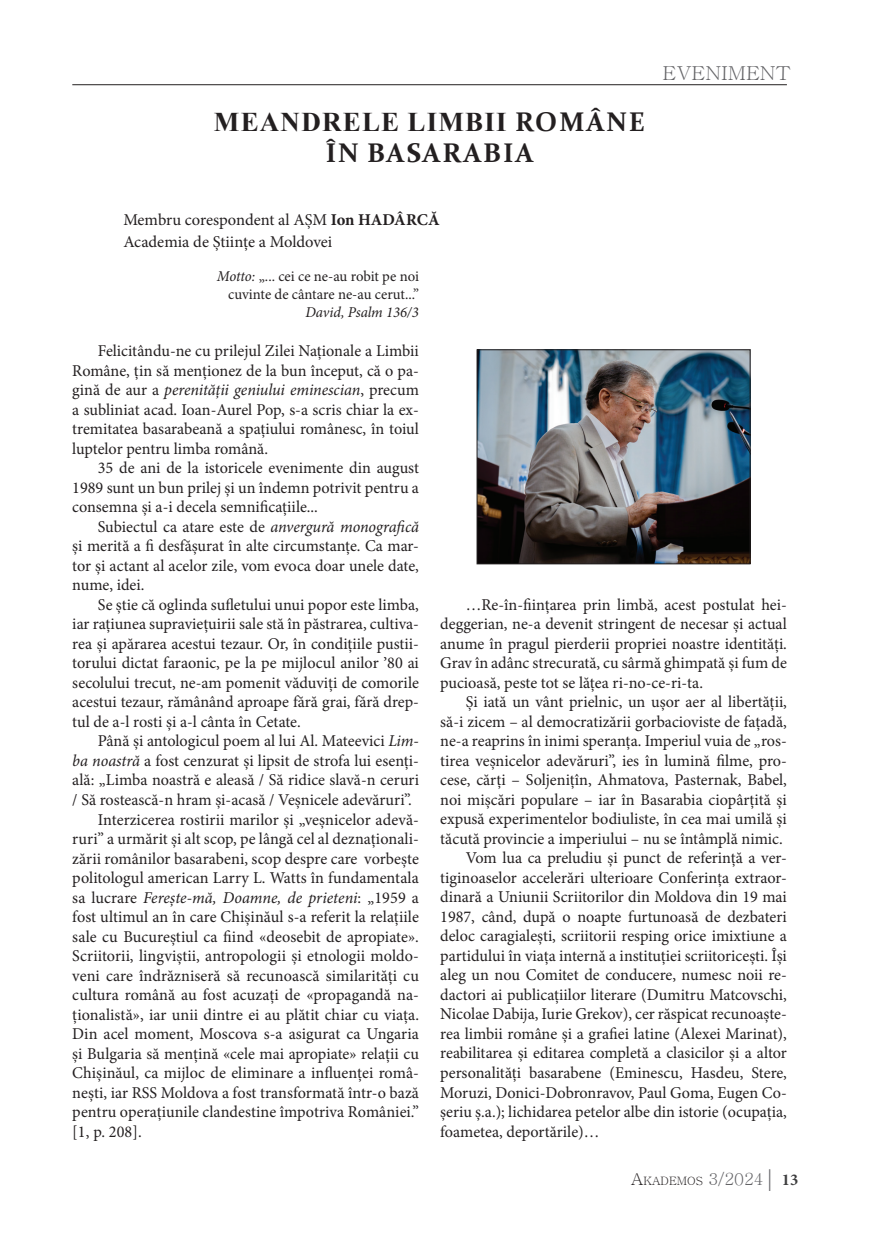
<style>
.page{position:relative;width:872px;height:1234px;background:#fff}
.page>*{position:absolute;margin:0;border:0;box-sizing:border-box;transform-origin:0 0}
.t1{font:700 27px "Times New Roman";letter-spacing:.045em;color:#231f20}
.t2{font:700 27px "Constantia";letter-spacing:.07em;color:#231f20}
.t3{font:19.2px "Batang";color:#636366;scale:1.06 1}
.t4{font:16.5px/19.5px "Minion Pro";color:#231f20;text-align:justify}
.t5{font:italic 16.5px "Minion Pro";letter-spacing:-.005em;color:#231f20}
.t6{font:15px/18px "Minion Pro";letter-spacing:-.005em;color:#231f20;text-align:right}
.t7{font:italic 15px "Minion Pro";color:#231f20}
.t8{font:11.55px "Batang";color:#231f20}
.s1{font-family:"Constantia"}
.s2{font-weight:700}
.s3{font-style:italic}
.s4{font-style:normal}
.s5{font-size:16.5px}
.s6{font-size:16.5px;color:#636366}
.s7{font-family:"Garamond";font-size:24px;color:#636366}
.s8{font-family:"Minion Pro";font-weight:700;font-size:16.5px;color:#3e3e3f}
</style>
<div class="page">
<hr style="left:72px;top:84px;width:715px;height:1px;background:#231f20">
<img style="left:479px;top:351px;width:269px;height:211px">
<div style="left:477px;top:349px;width:273px;height:215px;border:1px solid #231f20"></div>
<h1 class="t1" style="left:214px;top:102px;width:432px">MEANDRELE LIMBII <span class="s1">ROMÂNE</span></h1>
<h1 class="t2" style="left:326px;top:135px;width:209px">ÎN BASARABIA</h1>
<p class="t4" style="left:123px;top:210px;width:318px;line-height:21px">Membru corespondent al AȘM <span class="s2">Ion HADÂRCĂ<br></span>Academia de Științe a Moldovei</p>
<p class="t3" style="left:662px;top:63px;width:123px">EVENIMENT</p>
<p class="t6" style="left:217px;top:267px;width:203px"><span class="s3">Motto:</span> „... cei ce ne-au robit pe noi cuvinte de cântare ne-au cerut...”</p>
<p class="t7" style="left:305px;top:302px;width:115px">David, Psalm 136/3</p>
<p class="t4" style="left:72px;top:341px;width:348px;text-indent:26px">Felicitându-ne cu prilejul Zilei Naționale a Limbii Române, țin să menționez de la bun început, că o pa&shy;gină de aur a <span class="s3">perenității geniului eminescian</span>, precum a subliniat acad. Ioan-Aurel Pop, s-a scris chiar la ex&shy;tremitatea basarabeană a spațiului românesc, în toiul luptelor pentru limba română.</p>
<p class="t4" style="left:72px;top:458px;width:348px;text-indent:26px">35 de ani de la istoricele evenimente din august 1989 sunt un bun prilej și un îndemn potrivit pentru a consemna și a-i decela semnificațiile...</p>
<p class="t4" style="left:72px;top:516px;width:348px;text-indent:26px">Subiectul ca atare este de <span class="s3">anvergură monografică </span>și merită a fi desfășurat în alte circumstanțe. Ca mar&shy;tor și actant al acelor zile, vom evoca doar unele date, nume, idei.</p>
<p class="t4" style="left:72px;top:594px;width:348px;text-indent:26px">Se știe că oglinda sufletului unui popor este limba, iar rațiunea supraviețuirii sale stă în păstrarea, cultiva&shy;rea și apărarea acestui tezaur. Or, în condițiile pustii&shy;torului dictat faraonic, pe la pe mijlocul anilor</p>
<p class="t4" style="left:383px;top:644px;width:5px">,</p>
<p class="t4" style="left:72px;top:653px;width:348px;text-indent:315px">80 ai secolului trecut, ne-am pomenit văduviți de comorile acestui tezaur, rămânând aproape fără grai, fără drep&shy;tul de a-l rosti și a-l cânta în Cetate.</p>
<p class="t4" style="left:98px;top:731px;width:323px">Până și antologicul poem al lui Al. Mateevici <span class="s3">Lim-</span></p>
<p class="t4" style="left:72px;top:750px;width:348px"><span class="s3">ba noastră</span> a fost cenzurat și lipsit de strofa lui esenți-</p>
<p class="t4" style="left:72px;top:770px;width:348px">ală: „Limba noastră e aleasă / Să ridice slavă-n ceruri</p>
<p class="t4" style="left:72px;top:789px;width:341px">/ Să rostească-n hram și-acasă / Veșnicele adevăruri”.</p>
<p class="t4" style="left:98px;top:809px;width:323px">Interzicerea rostirii marilor și „veșnicelor adevă-</p>
<p class="t4" style="left:72px;top:828px;width:348px">ruri” a urmărit și alt scop, pe lângă cel al deznaționali-</p>
<p class="t4" style="left:72px;top:848px;width:348px">zării românilor basarabeni, scop despre care vorbește</p>
<p class="t4" style="left:72px;top:867px;width:348px">politologul american Larry L. Watts în fundamentala</p>
<p class="t5" style="left:72px;top:885px;width:348px"><span class="s4">sa lucrare</span> Ferește-mă, Doamne, de prieteni<span class="s4">: „1959 a</span></p>
<p class="t4" style="left:72px;top:906px;width:348px">fost ultimul an în care Chișinăul s-a referit la relațiile</p>
<p class="t4" style="left:72px;top:926px;width:348px">sale cu Bucureștiul ca fiind «deosebit de apropiate».</p>
<p class="t4" style="left:72px;top:945px;width:348px">Scriitorii, lingviștii, antropologii și etnologii moldo-</p>
<p class="t4" style="left:72px;top:965px;width:348px">veni care îndrăzniseră să recunoască similarități cu</p>
<p class="t4" style="left:72px;top:984px;width:348px">cultura română au fost acuzați de «propagandă na-</p>
<p class="t4" style="left:72px;top:1004px;width:348px">ționalistă», iar unii dintre ei au plătit chiar cu viața.</p>
<p class="t4" style="left:72px;top:1023px;width:348px">Din acel moment, Moscova s-a asigurat ca Ungaria</p>
<p class="t4" style="left:72px;top:1043px;width:348px">și Bulgaria să mențină «cele mai apropiate» relații cu</p>
<p class="t4" style="left:72px;top:1062px;width:348px">Chișinăul, ca mijloc de eliminare a influenței româ-</p>
<p class="t4" style="left:72px;top:1082px;width:348px">nești, iar RSS Moldova a fost transformată într-o bază</p>
<p class="t4" style="left:72px;top:1101px;width:348px">pentru operațiunile clandestine împotriva României.”</p>
<p class="t4" style="left:72px;top:1121px;width:71px">[1, p. 208].</p>
<p class="t4" style="left:440px;top:594px;width:348px;text-indent:26px">…Re-în-ființarea prin limbă, acest postulat hei&shy;deggerian, ne-a devenit stringent de necesar și actual anume în pragul pierderii propriei noastre identități.<br>Grav în adânc strecurată, cu sârmă ghimpată și fum de pucioasă, peste tot se lățea ri-no-ce-ri-ta.</p>
<p class="t4" style="left:466px;top:692px;width:323px">Și iată un vânt prielnic, un ușor aer al libertății,</p>
<p class="t4" style="left:440px;top:711px;width:348px">să-i zicem – al democratizării gorbacioviste de fațadă,</p>
<p class="t4" style="left:440px;top:731px;width:348px">ne-a reaprins în inimi speranța. Imperiul vuia de „ros-</p>
<p class="t4" style="left:440px;top:750px;width:348px">tirea veșnicelor adevăruri”, ies în lumină filme, pro-</p>
<p class="t4" style="left:440px;top:770px;width:348px">cese, cărți – Soljenițîn, Ahmatova, Pasternak, Babel,</p>
<p class="t4" style="left:440px;top:789px;width:348px">noi mișcări populare – iar în Basarabia ciopârțită și</p>
<p class="t4" style="left:440px;top:809px;width:348px">expusă experimentelor bodiuliste, în cea mai umilă și</p>
<p class="t4" style="left:440px;top:828px;width:344px">tăcută provincie a imperiului – nu se întâmplă nimic.</p>
<p class="t4" style="left:466px;top:848px;width:323px">Vom lua ca preludiu și punct de referință a ver-</p>
<p class="t4" style="left:440px;top:867px;width:348px">tiginoaselor accelerări ulterioare Conferința extraor-</p>
<p class="t4" style="left:440px;top:887px;width:348px">dinară a Uniunii Scriitorilor din Moldova din 19 mai</p>
<p class="t4" style="left:440px;top:906px;width:348px">1987, când, după o noapte furtunoasă de dezbateri</p>
<p class="t4" style="left:440px;top:926px;width:348px">deloc caragialești, scriitorii resping orice imixtiune a</p>
<p class="t4" style="left:440px;top:945px;width:348px">partidului în viața internă a instituției scriitoricești. Își</p>
<p class="t4" style="left:440px;top:965px;width:348px">aleg un nou Comitet de conducere, numesc noii re-</p>
<p class="t4" style="left:440px;top:984px;width:348px">dactori ai publicațiilor literare (Dumitru Matcovschi,</p>
<p class="t4" style="left:440px;top:1004px;width:348px">Nicolae Dabija, Iurie Grekov), cer răspicat recunoaște-</p>
<p class="t4" style="left:440px;top:1023px;width:348px">rea limbii române și a grafiei latine (Alexei Marinat),</p>
<p class="t4" style="left:440px;top:1043px;width:348px">reabilitarea și editarea completă a clasicilor și a altor</p>
<p class="t4" style="left:440px;top:1062px;width:348px">personalități basarabene (Eminescu, Hasdeu, Stere,</p>
<p class="t4" style="left:440px;top:1082px;width:348px">Moruzi, Donici-Dobronravov, Paul Goma, Eugen Co-</p>
<p class="t4" style="left:440px;top:1101px;width:348px">șeriu ș.a.); lichidarea petelor albe din istorie (ocupația,</p>
<p class="t4" style="left:440px;top:1121px;width:161px">foametea, deportările)…</p>
<p class="t8" style="left:631px;top:1175px;width:168px"><span class="s5">A</span>KADEMOS <span class="s6">3/2024</span><span class="s7">|</span> <span class="s8">13</span></p>
</div>
